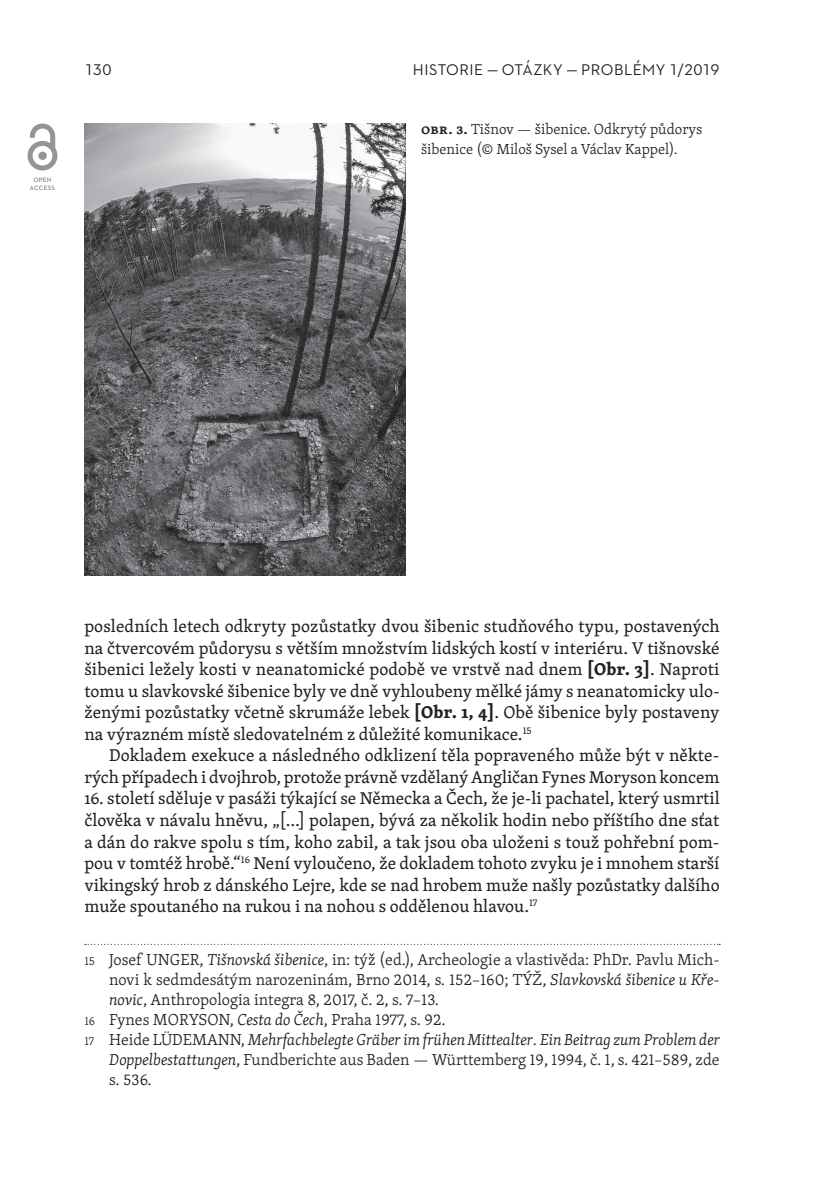
<style>
.page{position:relative;width:814px;height:1191px;background:#fff}
.page>*{position:absolute;margin:0;border:0;box-sizing:border-box;transform-origin:0 0}
.t1{font:17.5px/21.5px "Skolar PE";color:#231f20;text-align:justify}
.t2{font:300 16.28px "Skolar PE";color:#231f20}
.t3{font:italic 300 16.28px "Skolar PE";color:#231f20}
.t4{font:15.75px "Neutraface 2 Text";letter-spacing:.025em;color:#231f20}
.t5{font:300 14.88px/20.1px "Skolar PE";color:#231f20}
.t6{font:600 6.48px/8.8px "Neutraface 2 Text";letter-spacing:.035em;color:#808285;text-align:center}
.s1{font-weight:600}
.s2{font-weight:700}
.s3{font-size:12.08px}
.s4{font-style:italic}
.s5{font-style:normal;font-size:12.08px}
.s6{font-style:normal}
</style>
<div class="page">
<svg style="left:85px;top:943px;width:635px;height:2px"></svg>
<img style="left:84px;top:123px;width:322px;height:452px">
<img style="left:27px;top:123px;width:31px;height:48px">
<p class="t6" style="left:30px;top:175px;width:27px">OPEN<br>ACCESS</p>
<p class="t4" style="left:84px;top:60px;width:29px">130</p>
<p class="t4" style="left:413px;top:60px;width:308px">HISTORIE — OTÁZKY — PROBLÉMY 1/2019</p>
<p class="t5" style="left:421px;top:119px;width:283px"><span class="s1">Obr . 3.</span> Tišnov — šibenice. Odkrytý půdorys šibenice (© Miloš Sysel a Václav Kappel).</p>
<p class="t1" style="left:84px;top:615px;width:637px">posledních letech odkryty pozůstatky dvou šibenic studňového typu, postavených na čtvercovém půdorysu s větším množstvím lidských kostí v interiéru. V tišnovské šibenici ležely kosti v neanatomické podobě ve vrstvě nad dnem <span class="s2">[Obr. 3]</span>. Naproti tomu u slavkovské šibenice byly ve dně vyhloubeny mělké jámy s neanatomicky ulo&shy;ženými pozůstatky včetně skrumáže lebek <span class="s2">[Obr. 1, 4]</span>. Obě šibenice byly postaveny na výrazném místě sledovatelném z důležité komunikace.<sup>15</sup></p>
<p class="t1" style="left:84px;top:744px;width:636px;text-align:right">Dokladem exekuce a následného odklizení těla popraveného může být v někte&shy;rých případech i dvojhrob, protože právně vzdělaný Angličan Fynes Moryson koncem</p>
<p class="t1" style="left:84px;top:787px;width:637px">16. století sděluje v pasáži týkající se Německa a Čech, že je-li pachatel, který usmrtil člověka v návalu hněvu, „[…] polapen, bývá za několik hodin nebo příštího dne sťat a dán do rakve spolu s tím, koho zabil, a tak jsou oba uloženi s touž pohřební pom&shy;pou v tomtéž hrobě.“<sup>16</sup> Není vyloučeno, že dokladem tohoto zvyku je i mnohem starší vikingský hrob z dánského Lejre, kde se nad hrobem muže našly pozůstatky dalšího muže spoutaného na rukou i na nohou s oddělenou hlavou.<sup>17</sup></p>
<p class="t2" style="left:84px;top:947px;width:636px"><span class="s3">15</span> Josef UNGER, <span class="s4">Tišnovská šibenice</span>, in: týž (ed.), Archeologie a vlastivěda: PhDr. Pavlu Mich-</p>
<p class="t2" style="left:109px;top:967px;width:612px">novi k sedmdesátým narozeninám, Brno 2014, s. 152–160; TÝŽ, <span class="s4">Slavkovská šibenice u Kře-</span></p>
<p class="t2" style="left:109px;top:987px;width:331px"><span class="s4">novic</span>, Anthropologia integra 8, 2017, č. 2, s. 7–13.</p>
<p class="t2" style="left:84px;top:1007px;width:362px"><span class="s3">16</span> Fynes MORYSON, <span class="s4">Cesta do Čech</span>, Praha 1977, s. 92.</p>
<p class="t3" style="left:84px;top:1027px;width:637px"><span class="s5">17</span> <span class="s6">Heide LÜDEMANN,</span> Mehrfachbelegte Gräber im frühen Mittealter. Ein Beitrag zum Problem der</p>
<p class="t2" style="left:109px;top:1048px;width:612px"><span class="s4">Doppelbestattungen</span>, Fundberichte aus Baden — Württemberg 19, 1994, č. 1, s. 421–589, zde</p>
<p class="t2" style="left:109px;top:1068px;width:44px">s. 536.</p>
</div>
